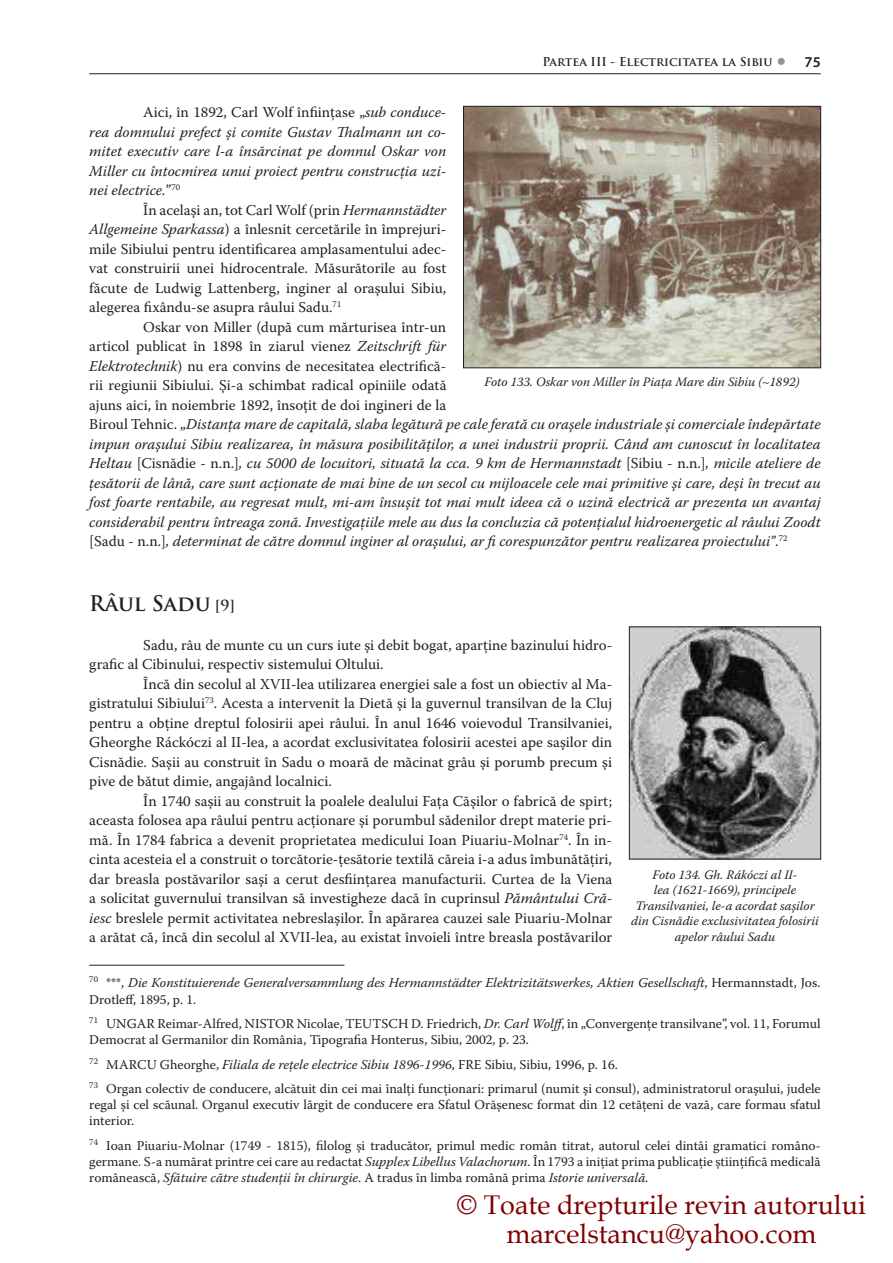
<style>
.page{position:relative;width:893px;height:1263px;background:#fff}
.page>*{position:absolute;margin:0;border:0;box-sizing:border-box;transform-origin:0 0}
.t1{font:27px/28.7px "Book Antiqua";color:#800000;text-align:center}
.t2{font:700 21px "Trajan Pro";color:#231f20}
.t3{font:15px/19.5px "Warnock Pro";color:#231f20;text-align:justify}
.t4{font:italic 15px/19.5px "Warnock Pro";color:#231f20;text-align:justify}
.t5{font:600 15px "Myriad Pro";color:#231f20}
.t6{font:13.5px/16.2px "Warnock Pro";color:#231f20}
.t7{font:italic 13.5px/16.2px "Warnock Pro";color:#231f20}
.t8{font:italic 12.9px/15.5px "Warnock Pro";color:#231f20;text-align:center}
.t9{font:700 12px "Trajan Pro";color:#231f20}
.s1{font-style:normal}
.s2{font-style:italic}
.s3{font-size:15px}
</style>
<div class="page">
<hr style="left:89px;top:73px;width:732px;height:1px;background:#231f20">
<div style="left:778px;top:58px;width:7px;height:7px;background:#939598;border-radius:50%"></div>
<hr style="left:89px;top:965px;width:255px;height:1px;background:#231f20">
<img style="left:465px;top:108px;width:354px;height:258px">
<div style="left:463px;top:106px;width:358px;height:262px;border:1px solid #231f20"></div>
<img style="left:631px;top:629px;width:188px;height:228px">
<div style="left:629px;top:627px;width:192px;height:232px;border:1px solid #231f20"></div>
<p class="t9" style="left:542px;top:54px;width:232px">Partea III - Electricitatea la Sibiu</p>
<p class="t5" style="left:805px;top:52px;width:18px">75</p>
<p class="t4" style="left:89px;top:102px;width:358px;text-indent:54px"><span class="s1">Aici, în 1892, Carl Wolf înfiinţase „</span>sub conduce&shy;rea domnului prefect şi comite Gustav Thalmann un co&shy;mitet executiv care l-a însărcinat pe domnul Oskar von Miller cu întocmirea unui proiect pentru construcţia uzi&shy;nei electrice.<span class="s1">”</span><sup>70</sup></p>
<p class="t3" style="left:89px;top:200px;width:359px;text-indent:54px">În acelaşi an, tot Carl Wolf (prin <span class="s2">Hermannstädter Allgemeine Sparkassa</span>) a înlesnit cercetările în împrejuri&shy;mile Sibiului pentru identificarea amplasamentului adec&shy;vat construirii unei hidrocentrale. Măsurătorile au fost făcute de Ludwig Lattenberg, inginer al oraşului Sibiu, alegerea fixându-se asupra râului Sadu.<sup>71</sup></p>
<p class="t4" style="left:89px;top:317px;width:733px;text-align:left;text-indent:54px"><span class="s1">Oskar von Miller (după cum mărturisea într-un<br>articol publicat în 1898 în ziarul vienez</span> Zeitschrift für<br>Elektrotechnik<span class="s1">) nu era convins de necesitatea electrifică-<br>rii regiunii Sibiului. Şi-a schimbat radical opiniile odată<br>ajuns aici, în noiembrie 1892, însoţit de doi ingineri de la<br>Biroul Tehnic. „</span>Distanţa mare de capitală, slaba legătură pe cale ferată cu oraşele industriale şi comerciale îndepărtate impun oraşului Sibiu realizarea, în măsura posibilităţilor, a unei industrii proprii. Când am cunoscut în localitatea Heltau <span class="s1">[Cisnădie - n.n.]</span>, cu 5000 de locuitori, situată la cca. 9 km de Hermannstadt <span class="s1">[Sibiu - n.n.]</span>, micile ateliere de ţesătorii de lână, care sunt acţionate de mai bine de un secol cu mijloacele cele mai primitive şi care, deşi în trecut au fost foarte rentabile, au regresat mult, mi-am însuşit tot mai mult ideea că o uzină electrică ar prezenta un avantaj considerabil pentru întreaga zonă. Investigaţiile mele au dus la concluzia că potenţialul hidroenergetic al râului Zoodt <span class="s1">[Sadu - n.n.]</span>, determinat de către domnul inginer al oraşului, ar fi corespunzător pentru realizarea proiectului”<span class="s1">.</span><sup>72</sup></p>
<p class="t8" style="left:485px;top:374px;width:317px">Foto 133. Oskar von Miller în Piaţa Mare din Sibiu (~1892)</p>
<h2 class="t2" style="left:89px;top:590px;width:147px">Râul Sadu <span class="s3">[9]</span></h2>
<p class="t3" style="left:89px;top:635px;width:524px;text-indent:54px">Sadu, râu de munte cu un curs iute şi debit bogat, aparţine bazinului hidro&shy;grafic al Cibinului, respectiv sistemului Oltului.</p>
<p class="t3" style="left:89px;top:674px;width:524px;text-indent:54px">Încă din secolul al XVII-lea utilizarea energiei sale a fost un obiectiv al Ma&shy;gistratului Sibiului<sup>73</sup>. Acesta a intervenit la Dietă şi la guvernul transilvan de la Cluj pentru a obţine dreptul folosirii apei râului. În anul 1646 voievodul Transilvaniei, Gheorghe Ráckóczi al II-lea, a acordat exclusivitatea folosirii acestei ape saşilor din Cisnădie. Saşii au construit în Sadu o moară de măcinat grâu şi porumb precum şi pive de bătut dimie, angajând localnici.</p>
<p class="t3" style="left:89px;top:791px;width:525px;text-indent:54px">În 1740 saşii au construit la poalele dealului Faţa Căşilor o fabrică de spirt; aceasta folosea apa râului pentru acţionare şi porumbul sădenilor drept materie pri&shy;mă. În 1784 fabrica a devenit proprietatea medicului Ioan Piuariu-Molnar<sup>74</sup>. În in&shy;cinta acesteia el a construit o torcătorie-ţesătorie textilă căreia i-a adus îmbunătăţiri, dar breasla postăvarilor saşi a cerut desfiinţarea manufacturii. Curtea de la Viena a solicitat guvernului transilvan să investigheze dacă în cuprinsul <span class="s2">Pământului Cră&shy;iesc</span> breslele permit activitatea nebreslaşilor. În apărarea cauzei sale Piuariu-Molnar a arătat că, încă din secolul al XVII-lea, au existat învoieli între breasla postăvarilor</p>
<p class="t7" style="left:89px;top:975px;width:733px"><sup>70</sup> <span class="s1">***,</span> Die Konstituierende Generalversammlung des Hermannstädter Elektrizitätswerkes, Aktien Gesellschaft<span class="s1">, Hermannstadt, Jos.<br>Drotleff, 1895, p. 1.</span></p>
<p class="t6" style="left:89px;top:1015px;width:733px"><sup>71</sup> UNGAR Reimar-Alfred, NISTOR Nicolae, TEUTSCH D. Friedrich, <span class="s2">Dr. Carl Wolff</span>, în „Convergenţe transilvane”, vol. 11, Forumul<br>Democrat al Germanilor din România, Tipografia Honterus, Sibiu, 2002, p. 23.</p>
<p class="t6" style="left:89px;top:1052px;width:733px;line-height:24.5px"><sup>72</sup> MARCU Gheorghe, <span class="s2">Filiala de reţele electrice Sibiu 1896-1996</span>, FRE Sibiu, Sibiu, 1996, p. 16.<br><sup>73</sup> Organ colectiv de conducere, alcătuit din cei mai înalţi funcţionari: primarul (numit şi consul), administratorul oraşului, judele</p>
<p class="t6" style="left:89px;top:1096px;width:733px">regal şi cel scăunal. Organul executiv lărgit de conducere era Sfatul Orăşenesc format din 12 cetăţeni de vază, care formau sfatul interior.</p>
<p class="t6" style="left:89px;top:1137px;width:733px;text-align:justify"><sup>74</sup> Ioan Piuariu-Molnar (1749 - 1815), filolog şi traducător, primul medic român titrat, autorul celei dintâi gramatici româno&shy;germane. S-a numărat printre cei care au redactat <span class="s2">Supplex Libellus Valachorum</span>. În 1793 a iniţiat prima publicaţie ştiinţifică medicală românească, <span class="s2">Sfătuire către studenţii în chirurgie</span>. A tradus în limba română prima <span class="s2">Istorie universală.</span></p>
<p class="t8" style="left:631px;top:866px;width:189px">Foto 134. Gh. Rákóczi al II-<br>lea (1621-1669), principele<br>Transilvaniei, le-a acordat saşilor din Cisnădie exclusivitatea folosirii apelor râului Sadu</p>
<h1 class="t1" style="left:457px;top:1190px;width:411px">© Toate drepturile revin autorului marcelstancu@yahoo.com</h1>
</div>
